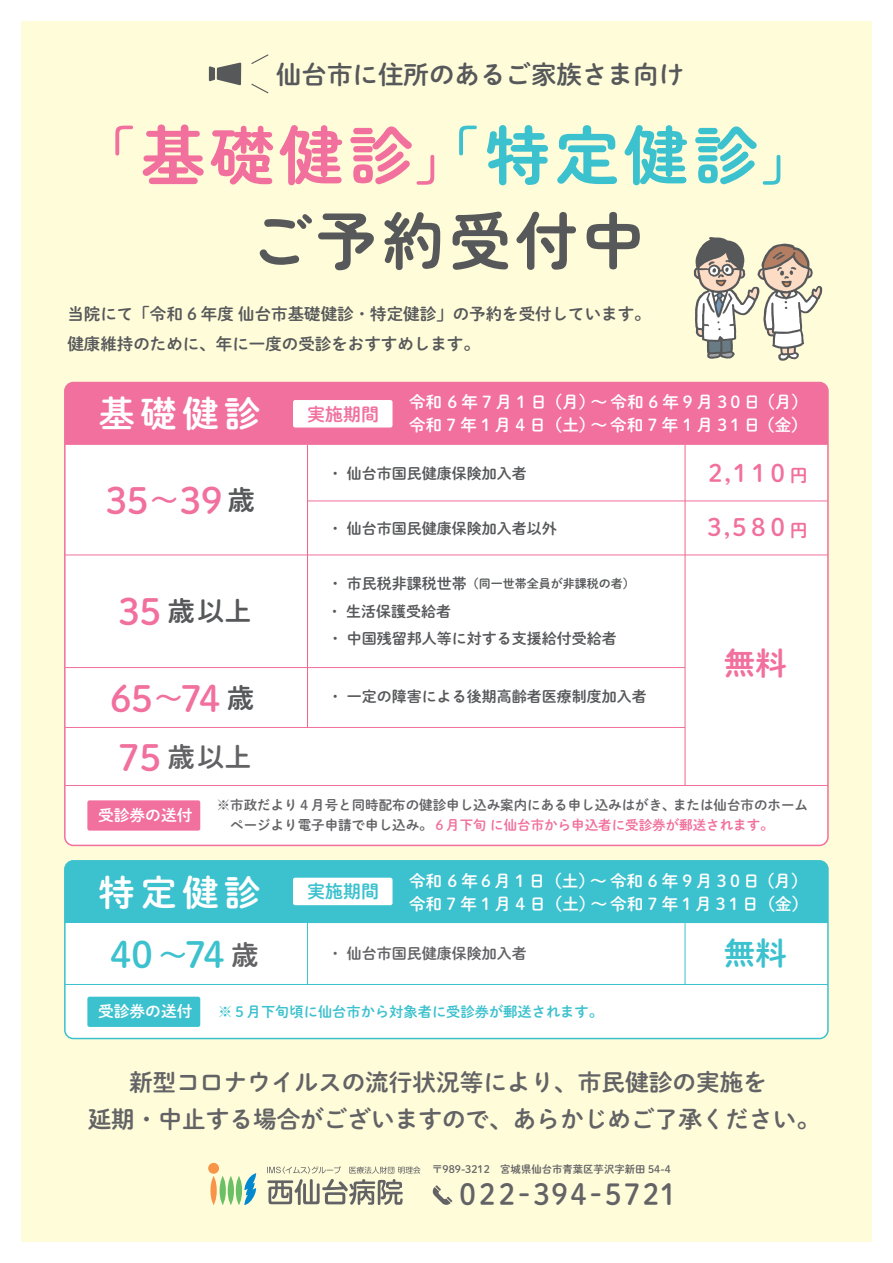
<style>
.page{position:relative;width:893px;height:1263px;background:#fff}
.page>*{position:absolute;margin:0;border:0;box-sizing:border-box;transform-origin:0 0}
.t1{font:700 64.2px "Zen Maru Gothic";letter-spacing:.08em;color:#f1709d}
.t2{font:700 62.85px "Zen Maru Gothic";letter-spacing:.06em;color:#57585a}
.t3{font:36px "DNP Shuei M Go Std B";color:#f1709d}
.t4{font:36px "DNP Shuei M Go Std B";letter-spacing:.16em;color:#fff}
.t5{font:36px "DNP Shuei M Go Std B";color:#3cc1ce}
.t6{font:31.5px "DNP Shuei M Go Std B";color:#f1709d}
.t7{font:31.5px "DNP Shuei M Go Std B";color:#3cc1ce}
.t8{font:28.8px "DNP Shuei M Go Std B";letter-spacing:.1em;color:#636366;scale:.96 1}
.t9{font:27px "DNP Shuei M Go Std B";color:#57585a}
.t10{font:27px "DNP Shuei M Go Std B";color:#636366}
.t11{font:25.5px "DNP Shuei M Go Std B";color:#57585a}
.t12{font:24px "DNP Shuei M Go Std B";letter-spacing:-.21em;color:#f1709d}
.t13{font:23.7px/36.2px "DNP Shuei M Go Std B";color:#636366;text-align:center}
.t14{font:18px "DNP Shuei M Go Std B";color:#f1709d}
.t15{font:18px "DNP Shuei M Go Std B";color:#3cc1ce}
.t16{font:16.5px/30px "DNP Shuei M Go Std B";color:#57585a}
.t17{font:16.5px/22.8px "DNP Shuei M Go Std B";letter-spacing:.25em;color:#fff}
.t18{font:16.5px/22.8px "DNP Shuei M Go Std B";color:#fff}
.t19{font:15.75px "DNP Shuei M Go Std B";color:#fff}
.t20{font:15px/27.2px "DNP Shuei M Go Std B";color:#57585a}
.t21{font:15px "DNP Shuei M Go Std B";color:#636366}
.t22{font:14.25px "DNP Shuei M Go Std B";color:#3cc1ce}
.t23{font:13.5px/19.5px "DNP Shuei M Go Std B";color:#636366}
.t24{font:12px "DNP Shuei M Go Std B";color:#57585a}
.t25{font:10.35px "DNP Shuei M Go Std B";color:#636366}
.s1{font-size:55.05px}
.s2{font-size:55.05px;color:#3cc1ce}
.s3{color:#3cc1ce}
.s4{font-size:27px}
.s5{font-size:27px;color:#57585a}
.s6{font-size:36px;color:#f1709d}
.s7{font-size:18px}
.s8{font-size:15px}
.s9{color:#f1709d}
.s10{font-size:27px;color:#636366}
</style>
<div class="page">
<div style="left:22px;top:21px;width:850px;height:1221px;background:#fffcda"></div>
<div style="left:67px;top:863px;width:759px;height:60px;background:#3cc1ce"></div>
<div style="left:65px;top:923px;width:763px;height:115px;background:#fff"></div>
<div style="left:65px;top:923px;width:243px;height:60px;background:#fff"></div>
<div style="left:65px;top:382px;width:761px;height:63px;background:#f1709d"></div>
<div style="left:65px;top:445px;width:761px;height:400px;background:#fff"></div>
<div style="left:65px;top:445px;width:243px;height:340px;background:#fff"></div>
<div style="left:302px;top:727px;width:383px;height:58px;background:#fff"></div>
<div style="left:64px;top:382px;width:765px;height:464px;border:2px solid #f1709d;border-radius:9px"></div>
<div style="left:64px;top:860px;width:765px;height:179px;border:2px solid #3cc1ce;border-radius:9px"></div>
<div style="left:87px;top:997px;width:113px;height:30px;background:#3cc1ce;border-radius:2px"></div>
<div style="left:87px;top:800px;width:113px;height:31px;background:#f1709d;border-radius:2px"></div>
<div style="left:293px;top:400px;width:100px;height:27px;background:#fff;border-radius:2px"></div>
<hr style="left:308px;top:501px;width:520px;height:1px;background:#f1709d">
<hr style="left:64px;top:555px;width:764px;height:1px;background:#f1709d">
<hr style="left:65px;top:667px;width:620px;height:1px;background:#f1709d">
<hr style="left:65px;top:727px;width:620px;height:1px;background:#f1709d">
<hr style="left:65px;top:785px;width:763px;height:1px;background:#f1709d">
<hr style="left:65px;top:984px;width:763px;height:1px;background:#3cc1ce">
<hr style="left:307px;top:445px;width:1px;height:282px;background:#f16687">
<hr style="left:307px;top:922px;width:1px;height:62px;background:#3cc1ce">
<hr style="left:685px;top:923px;width:1px;height:61px;background:#3cc1ce">
<hr style="left:685px;top:445px;width:1px;height:340px;background:#f16687">
<div style="left:293px;top:878px;width:100px;height:27px;background:#fff;border-radius:2px"></div>
<svg style="left:432px;top:1185px;width:20px;height:20px"></svg>
<div style="left:208px;top:1163px;width:11px;height:11px;background:#f79447;border-radius:50%"></div>
<svg style="left:210px;top:1176px;width:7px;height:29px"></svg>
<svg style="left:220px;top:1176px;width:6px;height:29px"></svg>
<div style="left:228px;top:1176px;width:6px;height:29px;background:#6bc067;border-radius:50%"></div>
<svg style="left:236px;top:1176px;width:6px;height:29px"></svg>
<svg style="left:244px;top:1173px;width:12px;height:32px"></svg>
<svg style="left:267px;top:1166px;width:153px;height:39px"></svg>
<svg style="left:209px;top:62px;width:32px;height:23px"></svg>
<svg style="left:251px;top:54px;width:17px;height:10px"></svg>
<svg style="left:251px;top:84px;width:17px;height:9px"></svg>
<svg style="left:694px;top:237px;width:128px;height:124px"></svg>
<h3 class="t11" style="left:276px;top:56px;width:409px">仙台市に住所のあるご家族さま向け</h3>
<h1 class="t1" style="left:80px;top:116px;width:736px"><span class="s1">「</span>基礎健診<span class="s1">」</span><span class="s2">「</span><span class="s3">特定健診</span><span class="s2">」</span></h1>
<h2 class="t2" style="left:249px;top:202px;width:397px">ご予約受付中</h2>
<p class="t16" style="left:67px;top:298px;width:585px">当院にて「令和 6 年度 仙台市基礎健診・特定健診」の予約を受付しています。健康維持のために、年に一度の受診をおすすめします。</p>
<h3 class="t4" style="left:99px;top:387px;width:163px">基礎健診</h3>
<h3 class="t3" style="left:106px;top:473px;width:150px">35<span class="s4">～</span>39 <span class="s5">歳</span></h3>
<h3 class="t9" style="left:119px;top:591px;width:135px"><span class="s6">35</span> 歳以上</h3>
<h3 class="t3" style="left:110px;top:671px;width:146px">65<span class="s4">～</span>74 <span class="s5">歳</span></h3>
<h3 class="t10" style="left:119px;top:737px;width:135px"><span class="s6">75</span> 歳以上</h3>
<h3 class="t14" style="left:307px;top:400px;width:73px">実施期間</h3>
<p class="t17" style="left:409px;top:390px;width:401px">令和 6年7月1日（月）～令和6年9月3０日（月）令和7年1月4日（土）～令和7年1月3１日（金）</p>
<p class="t20" style="left:328px;top:460px;width:201px">・ 仙台市国民健康保険加入者</p>
<h3 class="t12" style="left:703px;top:455px;width:106px">２,１１０<span class="s7">円</span></h3>
<h3 class="t12" style="left:703px;top:510px;width:107px">３,５８０<span class="s7">円</span></h3>
<p class="t20" style="left:328px;top:514px;width:231px">・ 仙台市国民健康保険加入者以外</p>
<p class="t24" style="left:328px;top:575px;width:309px"><span class="s8">・ 市民税非課税世帯</span>（同一世帯全員が非課税の者）</p>
<p class="t20" style="left:327px;top:597px;width:291px">・ 生活保護受給者<br>・ 中国残留邦人等に対する支援給付受給者</p>
<p class="t20" style="left:328px;top:682px;width:321px">・ 一定の障害による後期高齢者医療制度加入者</p>
<h3 class="t6" style="left:724px;top:639px;width:64px">無料</h3>
<p class="t19" style="left:98px;top:803px;width:96px">受診券の送付</p>
<p class="t23" style="left:217px;top:795px;width:593px">※市政だより４月号と同時配布の健診申し込み案内にある申し込みはがき、または仙台市のホーム　ページより電子申請で申し込み。<span class="s9">６月下旬 に仙台市から申込者に受診券が郵送されます。</span></p>
<h3 class="t4" style="left:99px;top:865px;width:163px">特定健診</h3>
<h3 class="t5" style="left:110px;top:928px;width:150px">40 <span class="s4">～</span>74 <span class="s10">歳</span></h3>
<h3 class="t15" style="left:307px;top:878px;width:73px">実施期間</h3>
<p class="t18" style="left:409px;top:869px;width:401px">令和 6 年６月 1 日（土）～令和 6 年 9 月 3０日（月）令和 7 年 1 月 4 日（土）～令和 7 年１月 3１日（金）</p>
<p class="t21" style="left:328px;top:942px;width:201px">・ 仙台市国民健康保険加入者</p>
<h3 class="t7" style="left:724px;top:930px;width:64px">無料</h3>
<p class="t19" style="left:98px;top:999px;width:96px">受診券の送付</p>
<p class="t22" style="left:218px;top:1001px;width:386px">※５月下旬頃に仙台市から対象者に受診券が郵送されます。</p>
<h3 class="t13" style="left:88px;top:1063px;width:734px">新型コロナウイルスの流行状況等により、市民健診の実施を<br>延期・中止する場合がございますので、あらかじめご了承ください。</h3>
<p class="t25" style="left:432px;top:1162px;width:240px">〒989-3212　宮城県仙台市青葉区芋沢字新田 54-4</p>
<h3 class="t8" style="left:460px;top:1173px;width:228px">022-394-5721</h3>
</div>
